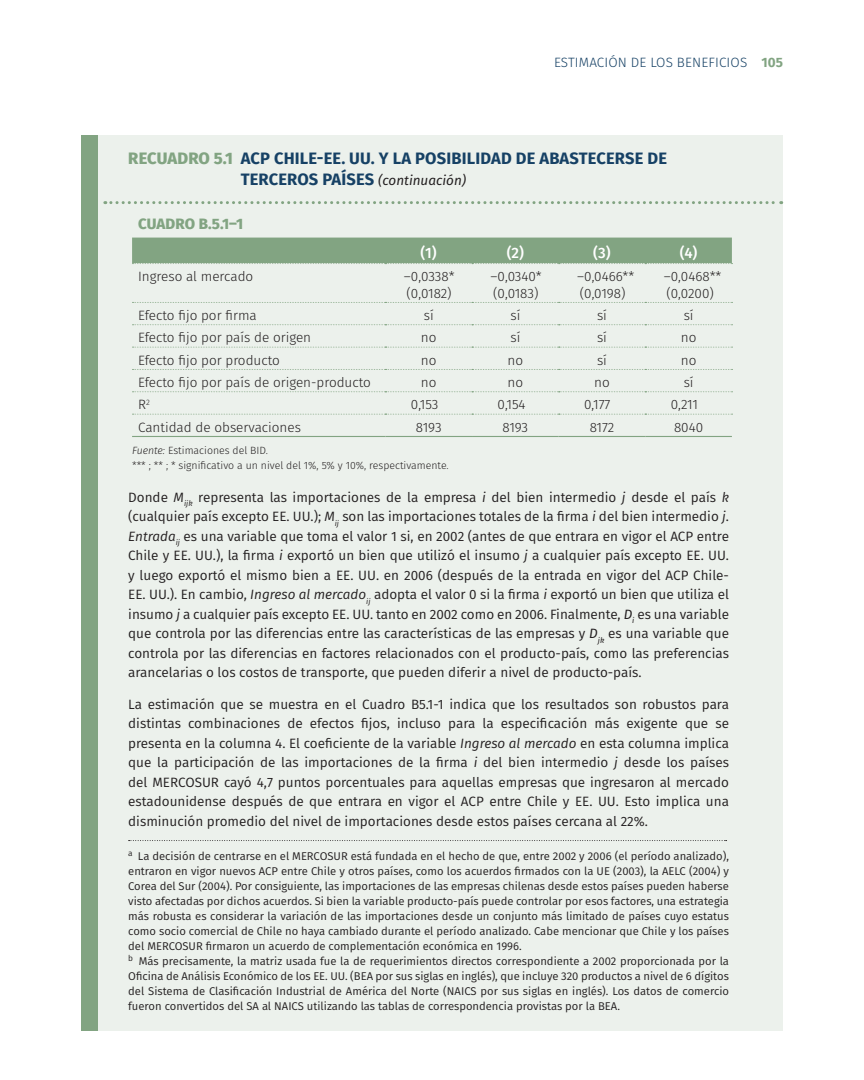
<style>
.page{position:relative;width:864px;height:1080px;background:#fff}
.page>*{position:absolute;margin:0;border:0;box-sizing:border-box;transform-origin:0 0}
.t1{font:700 16.5px/21px "Fira Sans";letter-spacing:.01em;color:#164165}
.t2{font:800 15px "Fira Sans";color:#82a482}
.t3{font:500 15px "Fira Sans";color:#fff}
.t4{font:13.5px/19.5px "Fira Sans";color:#231f20;text-align:justify}
.t5{font:300 13.5px/16.5px "Fira Sans";color:#231f20}
.t6{font:300 13.5px "Fira Sans";color:#164165}
.t7{font:700 13.5px "Fira Sans";color:#82a482}
.t8{font:11.25px/15px "Fira Sans";color:#231f20}
.t9{font:300 10.5px/15px "Fira Sans";color:#231f20}
.s1{font-weight:800;color:#82a482}
.s2{font-weight:400;font-style:italic;font-size:13.5px;color:#231f20}
.s3{font-style:italic}
</style>
<div class="page">
<div style="left:82px;top:135px;width:16px;height:895px;background:#82a482"></div>
<div style="left:98px;top:135px;width:685px;height:895px;background:#ecf1ec"></div>
<svg style="left:105px;top:201px;width:677px;height:3px"></svg>
<svg style="left:129px;top:840px;width:598px;height:1px"></svg>
<hr style="left:132px;top:436px;width:253px;height:1px;background:#82a482">
<hr style="left:385px;top:436px;width:87px;height:1px;background:#82a482">
<hr style="left:472px;top:436px;width:87px;height:1px;background:#82a482">
<hr style="left:559px;top:436px;width:86px;height:1px;background:#82a482">
<hr style="left:645px;top:436px;width:87px;height:1px;background:#82a482">
<div style="left:132px;top:238px;width:601px;height:26px;background:#82a482"></div>
<svg style="left:132px;top:302px;width:601px;height:1px"></svg>
<svg style="left:132px;top:324px;width:601px;height:1px"></svg>
<svg style="left:132px;top:347px;width:601px;height:1px"></svg>
<svg style="left:132px;top:369px;width:601px;height:1px"></svg>
<svg style="left:132px;top:391px;width:601px;height:1px"></svg>
<svg style="left:132px;top:414px;width:601px;height:1px"></svg>
<p class="t6" style="left:554px;top:52px;width:16px">Estimación</p>
<p class="t6" style="left:631px;top:52px;width:28px">de los</p>
<p class="t6" style="left:677px;top:52px;width:8px">beneficios</p>
<p class="t7" style="left:762px;top:51px;width:23px">105</p>
<p class="t1" style="left:241px;top:146px;width:428px;text-indent:-112px"><span class="s1">RECUADRO 5.1</span> ACP CHILE-EE. UU. Y LA POSIBILIDAD DE ABASTECERSE DE<br>TERCEROS PAÍSES <span class="s2">(continuación)</span></p>
<p class="t2" style="left:138px;top:210px;width:106px">CUADRO B.5.1–1</p>
<p class="t3" style="left:421px;top:240px;width:18px">(1)</p>
<p class="t3" style="left:507px;top:240px;width:19px">(2)</p>
<p class="t3" style="left:593px;top:240px;width:19px">(3)</p>
<p class="t3" style="left:680px;top:240px;width:19px">(4)</p>
<p class="t5" style="left:138px;top:268px;width:117px">Ingreso al mercado</p>
<p class="t5" style="left:404px;top:268px;width:52px">–0,0338* (0,0182)</p>
<p class="t5" style="left:491px;top:268px;width:53px">–0,0340* (0,0183)</p>
<p class="t5" style="left:577px;top:268px;width:59px">–0,0466** (0,0198)</p>
<p class="t5" style="left:664px;top:268px;width:59px">–0,0468** (0,0200)</p>
<p class="t5" style="left:138px;top:307px;width:120px">Efecto fijo por firma</p>
<p class="t5" style="left:424px;top:307px;width:11px">sí</p>
<p class="t5" style="left:510px;top:307px;width:11px">sí</p>
<p class="t5" style="left:597px;top:307px;width:11px">sí</p>
<p class="t5" style="left:684px;top:307px;width:11px">sí</p>
<p class="t5" style="left:138px;top:329px;width:175px">Efecto fijo por país de origen</p>
<p class="t5" style="left:421px;top:329px;width:17px">no</p>
<p class="t5" style="left:510px;top:329px;width:11px">sí</p>
<p class="t5" style="left:597px;top:329px;width:11px">sí</p>
<p class="t5" style="left:681px;top:329px;width:17px">no</p>
<p class="t5" style="left:138px;top:352px;width:143px">Efecto fijo por producto</p>
<p class="t5" style="left:421px;top:352px;width:17px">no</p>
<p class="t5" style="left:508px;top:352px;width:17px">no</p>
<p class="t5" style="left:597px;top:352px;width:11px">sí</p>
<p class="t5" style="left:681px;top:352px;width:17px">no</p>
<p class="t5" style="left:138px;top:374px;width:234px">Efecto fijo por país de origen-producto</p>
<p class="t5" style="left:421px;top:374px;width:17px">no</p>
<p class="t5" style="left:508px;top:374px;width:17px">no</p>
<p class="t5" style="left:594px;top:374px;width:17px">no</p>
<p class="t5" style="left:684px;top:374px;width:11px">sí</p>
<p class="t5" style="left:138px;top:396px;width:13px">R<sup>2</sup></p>
<p class="t5" style="left:411px;top:396px;width:29px">0,153</p>
<p class="t5" style="left:498px;top:396px;width:30px">0,154</p>
<p class="t5" style="left:584px;top:396px;width:28px">0,177</p>
<p class="t5" style="left:671px;top:396px;width:29px">0,211</p>
<p class="t5" style="left:138px;top:419px;width:164px">Cantidad de observaciones</p>
<p class="t5" style="left:416px;top:419px;width:27px">8193</p>
<p class="t5" style="left:502px;top:419px;width:27px">8193</p>
<p class="t5" style="left:590px;top:419px;width:26px">8172</p>
<p class="t5" style="left:674px;top:419px;width:31px">8040</p>
<p class="t9" style="left:132px;top:443px;width:318px"><span class="s3">Fuente:</span> Estimaciones del BID.<br>*** ; ** ; * significativo a un nivel del 1%, 5% y 10%, respectivamente.</p>
<p class="t4" style="left:128px;top:487px;width:602px">Donde <span class="s3">M</span><sub>ijk</sub> representa las importaciones de la empresa <span class="s3">i</span> del bien intermedio <span class="s3">j</span> desde el país <span class="s3">k </span>(cualquier país excepto EE. UU.); <span class="s3">M</span><sub>ij</sub> son las importaciones totales de la firma <span class="s3">i</span> del bien intermedio <span class="s3">j</span>.<br><span class="s3">Entrada</span><sub>ij</sub> es una variable que toma el valor 1 si, en 2002 (antes de que entrara en vigor el ACP entre Chile y EE. UU.), la firma <span class="s3">i</span> exportó un bien que utilizó el insumo <span class="s3">j</span> a cualquier país excepto EE. UU. y luego exportó el mismo bien a EE. UU. en 2006 (después de la entrada en vigor del ACP Chile-EE. UU.). En cambio, <span class="s3">Ingreso al mercado</span><sub>ij</sub> adopta el valor 0 si la firma <span class="s3">i</span> exportó un bien que utiliza el insumo <span class="s3">j</span> a cualquier país excepto EE. UU. tanto en 2002 como en 2006. Finalmente, <span class="s3">D</span><sub>i</sub> es una variable que controla por las diferencias entre las características de las empresas y <span class="s3">D</span><sub>jk</sub> es una variable que controla por las diferencias en factores relacionados con el producto-país, como las preferencias arancelarias o los costos de transporte, que pueden diferir a nivel de producto-país.</p>
<p class="t4" style="left:128px;top:694px;width:602px">La estimación que se muestra en el Cuadro B5.1-1 indica que los resultados son robustos para distintas combinaciones de efectos fijos, incluso para la especificación más exigente que se presenta en la columna 4. El coeficiente de la variable <span class="s3">Ingreso al mercado</span> en esta columna implica que la participación de las importaciones de la firma <span class="s3">i</span> del bien intermedio <span class="s3">j</span> desde los países del MERCOSUR cayó 4,7 puntos porcentuales para aquellas empresas que ingresaron al mercado estadounidense después de que entrara en vigor el ACP entre Chile y EE. UU. Esto implica una disminución promedio del nivel de importaciones desde estos países cercana al 22%.</p>
<p class="t8" style="left:128px;top:849px;width:602px"><sup>a</sup> La decisión de centrarse en el MERCOSUR está fundada en el hecho de que, entre 2002 y 2006 (el período analizado), entraron en vigor nuevos ACP entre Chile y otros países, como los acuerdos firmados con la UE (2003), la AELC (2004) y Corea del Sur (2004). Por consiguiente, las importaciones de las empresas chilenas desde estos países pueden haberse visto afectadas por dichos acuerdos. Si bien la variable producto-país puede controlar por esos factores, una estrategia más robusta es considerar la variación de las importaciones desde un conjunto más limitado de países cuyo estatus como socio comercial de Chile no haya cambiado durante el período analizado. Cabe mencionar que Chile y los países del MERCOSUR firmaron un acuerdo de complementación económica en 1996.<br><sup>b</sup> Más precisamente, la matriz usada fue la de requerimientos directos correspondiente a 2002 proporcionada por la Oficina de Análisis Económico de los EE. UU. (BEA por sus siglas en inglés), que incluye 320 productos a nivel de 6 dígitos del Sistema de Clasificación Industrial de América del Norte (NAICS por sus siglas en inglés). Los datos de comercio fueron convertidos del SA al NAICS utilizando las tablas de correspondencia provistas por la BEA.</p>
</div>
